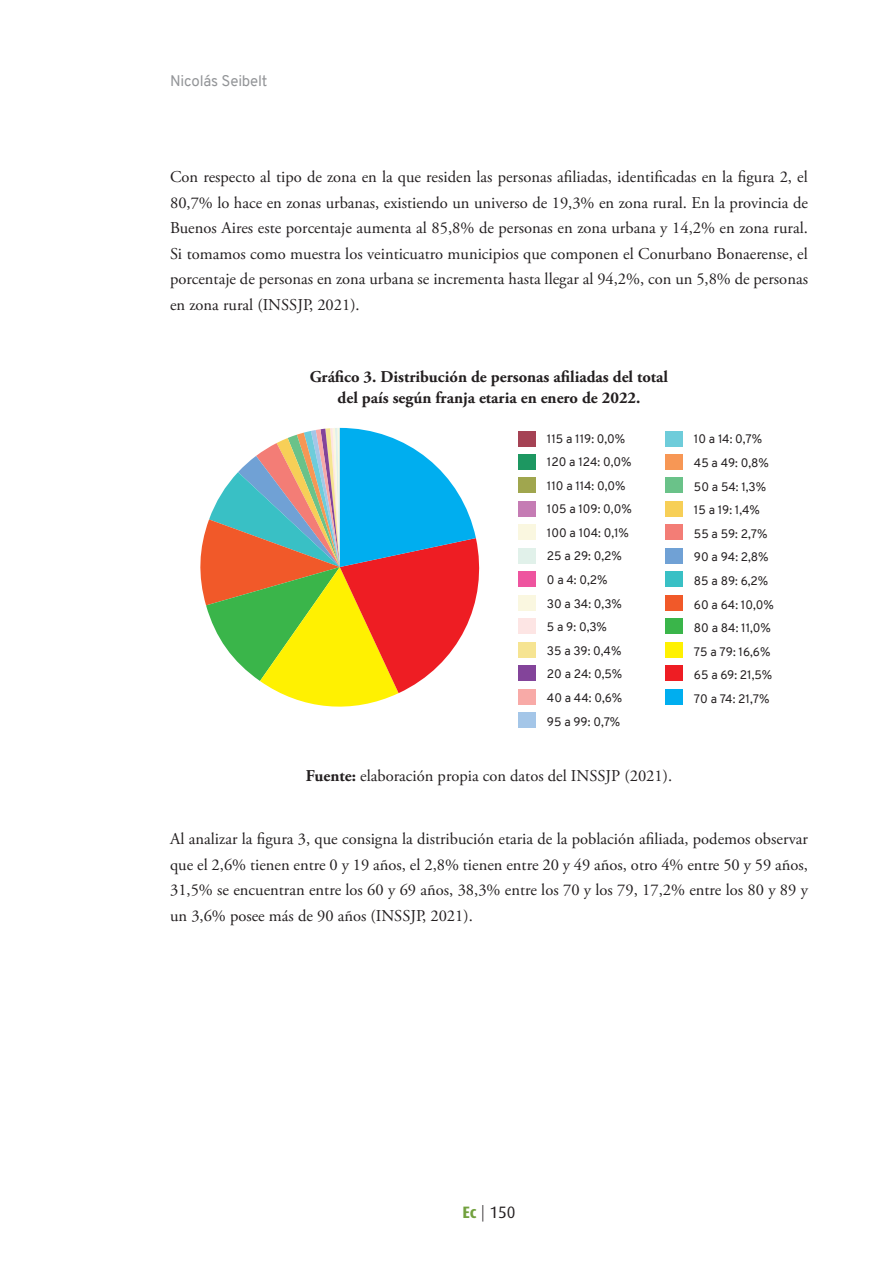
<style>
.page{position:relative;width:893px;height:1263px;background:#fff}
.page>*{position:absolute;margin:0;border:0;box-sizing:border-box;transform-origin:0 0}
.t1{font:16.5px/25.5px "Adobe Garamond Pro";color:#231f20;text-align:justify}
.t2{font:700 16.5px/21px "Adobe Garamond Pro";color:#231f20;text-align:center}
.t3{font:16.5px "Dax";color:#231f20}
.t4{font:15px "Overpass";letter-spacing:-.01em;color:#939598}
.t5{font:12px/23.5px "Overpass";color:#231f20}
.s1{font-weight:700}
.s2{font-weight:700;color:#72a13e}
.s3{font-weight:300}
</style>
<div class="page">
<div style="left:518px;top:431px;width:18px;height:15px;background:#a54254"></div>
<div style="left:518px;top:454px;width:18px;height:16px;background:#1d9761"></div>
<div style="left:518px;top:478px;width:18px;height:15px;background:#a0a64e"></div>
<div style="left:518px;top:501px;width:18px;height:16px;background:#c57cb4"></div>
<div style="left:518px;top:525px;width:18px;height:15px;background:#faf7e0"></div>
<div style="left:518px;top:548px;width:18px;height:16px;background:#e1f1ea"></div>
<div style="left:518px;top:572px;width:18px;height:15px;background:#ee549f"></div>
<div style="left:518px;top:595px;width:18px;height:16px;background:#faf7e0"></div>
<div style="left:518px;top:619px;width:18px;height:15px;background:#fde5e4"></div>
<div style="left:518px;top:642px;width:18px;height:16px;background:#f6e492"></div>
<div style="left:518px;top:666px;width:18px;height:15px;background:#83449a"></div>
<div style="left:518px;top:689px;width:18px;height:16px;background:#f8aaa7"></div>
<div style="left:518px;top:712px;width:18px;height:16px;background:#a4c6e8"></div>
<div style="left:665px;top:431px;width:18px;height:15px;background:#6eccda"></div>
<div style="left:665px;top:454px;width:18px;height:16px;background:#f79755"></div>
<div style="left:665px;top:478px;width:18px;height:15px;background:#6ac289"></div>
<div style="left:665px;top:501px;width:18px;height:16px;background:#f7cf57"></div>
<div style="left:665px;top:525px;width:18px;height:15px;background:#f37d76"></div>
<div style="left:665px;top:548px;width:18px;height:16px;background:#70a1d5"></div>
<div style="left:665px;top:572px;width:18px;height:15px;background:#39c0c5"></div>
<div style="left:665px;top:595px;width:18px;height:16px;background:#f15929"></div>
<div style="left:665px;top:619px;width:18px;height:15px;background:#3ab54a"></div>
<div style="left:665px;top:642px;width:18px;height:16px;background:#fff101"></div>
<div style="left:665px;top:666px;width:18px;height:15px;background:#ee1d23"></div>
<div style="left:665px;top:689px;width:18px;height:16px;background:#00aeef"></div>
<svg style="left:200px;top:428px;width:280px;height:279px"></svg>
<p class="t4" style="left:170px;top:71px;width:99px">Nicolás Seibelt</p>
<p class="t1" style="left:170px;top:165px;width:639px">Con respecto al tipo de zona en la que residen las personas afiliadas, identificadas en la figura 2, el 80,7% lo hace en zonas urbanas, existiendo un universo de 19,3% en zona rural. En la provincia de Buenos Aires este porcentaje aumenta al 85,8% de personas en zona urbana y 14,2% en zona rural.<br>Si tomamos como muestra los veinticuatro municipios que componen el Conurbano Bonaerense, el porcentaje de personas en zona urbana se incrementa hasta llegar al 94,2%, con un 5,8% de personas en zona rural (INSSJP, 2021).</p>
<p class="t2" style="left:310px;top:366px;width:360px">Gráfico 3. Distribución de personas afiliadas del total del país según franja etaria en enero de 2022.</p>
<p class="t5" style="left:547px;top:427px;width:86px">115 a 119: 0,0%<br>120 a 124: 0,0%<br>110 a 114: 0,0%<br>105 a 109: 0,0%<br>100 a 104: 0,1%<br>25 a 29: 0,2%<br>0 a 4: 0,2%<br>30 a 34: 0,3%<br>5 a 9: 0,3%<br>35 a 39: 0,4%<br>20 a 24: 0,5%<br>40 a 44: 0,6%<br>95 a 99: 0,7%</p>
<p class="t5" style="left:694px;top:427px;width:81px">10 a 14: 0,7%<br>45 a 49: 0,8%<br>50 a 54: 1,3%<br>15 a 19: 1,4%<br>55 a 59: 2,7%<br>90 a 94: 2,8%<br>85 a 89: 6,2%<br>60 a 64: 10,0%<br>80 a 84: 11,0%<br>75 a 79: 16,6%<br>65 a 69: 21,5%<br>70 a 74: 21,7%</p>
<p class="t1" style="left:306px;top:763px;width:368px"><span class="s1">Fuente:</span> elaboración propia con datos del INSSJP (2021).</p>
<p class="t1" style="left:170px;top:827px;width:639px">Al analizar la figura 3, que consigna la distribución etaria de la población afiliada, podemos observar que el 2,6% tienen entre 0 y 19 años, el 2,8% tienen entre 20 y 49 años, otro 4% entre 50 y 59 años, 31,5% se encuentran entre los 60 y 69 años, 38,3% entre los 70 y los 79, 17,2% entre los 80 y 89 y un 3,6% posee más de 90 años (INSSJP, 2021).</p>
<p class="t3" style="left:462px;top:1203px;width:55px"><span class="s2">Ec</span> <span class="s3">|</span> 150</p>
</div>
